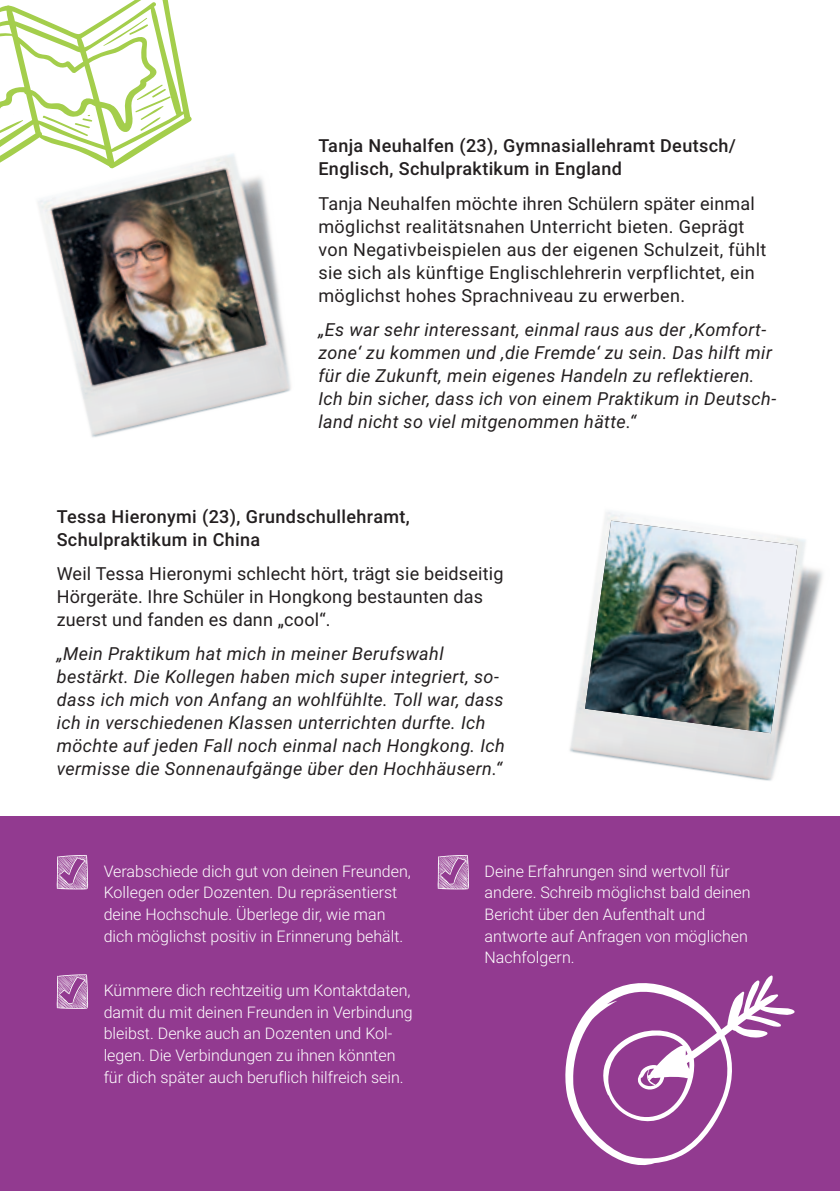
<style>
.page{position:relative;width:840px;height:1191px;background:#fff}
.page>*{position:absolute;margin:0;border:0;box-sizing:border-box;transform-origin:0 0}
.t1{font:italic 18px/23px "Roboto";letter-spacing:.02em;color:#231f20}
.t2{font:18px/23px "Roboto";letter-spacing:.02em;color:#231f20}
.t3{font:500 18px/23px "Roboto";letter-spacing:.02em;color:#231f20}
.t4{font:300 16px/21.6px "Roboto";color:#fff}
</style>
<div class="page">
<img style="left:569px;top:511px;width:254px;height:270px">
<img style="left:38px;top:154px;width:253px;height:284px">
<div style="left:0;top:816px;width:839px;height:375px;background:#923a90"></div>
<svg style="left:0;top:0;width:192px;height:187px"></svg>
<svg style="left:57px;top:855px;width:31px;height:34px"></svg>
<svg style="left:57px;top:974px;width:31px;height:35px"></svg>
<svg style="left:437px;top:855px;width:32px;height:34px"></svg>
<img style="left:584px;top:521px;width:213px;height:212px">
<svg style="left:565px;top:975px;width:229px;height:191px"></svg>
<p class="t3" style="left:318px;top:134px;width:419px">Tanja Neuhalfen (23), Gymnasiallehramt Deutsch/<br>Englisch, Schulpraktikum in England</p>
<p class="t2" style="left:318px;top:191px;width:449px">Tanja Neuhalfen möchte ihren Schülern später einmal möglichst realitätsnahen Unterricht bieten. Geprägt von Negativbeispielen aus der eigenen Schulzeit, fühlt sie sich als künftige Englischlehrerin verpflichtet, ein möglichst hohes Sprachniveau zu erwerben.</p>
<p class="t1" style="left:318px;top:318px;width:459px">„Es war sehr interessant, einmal raus aus der ,Komfort&shy;zone‘ zu kommen und ,die Fremde‘ zu sein. Das hilft mir für die Zukunft, mein eigenes Handeln zu reflektieren.<br>Ich bin sicher, dass ich von einem Praktikum in Deutsch&shy;land nicht so viel mitgenommen hätte.“</p>
<p class="t3" style="left:57px;top:504px;width:354px">Tessa Hieronymi (23), Grundschullehramt,<br>Schulpraktikum in China</p>
<p class="t2" style="left:57px;top:561px;width:448px">Weil Tessa Hieronymi schlecht hört, trägt sie beidseitig<br>Hörgeräte. Ihre Schüler in Hongkong bestaunten das zuerst und fanden es dann „cool“.</p>
<p class="t1" style="left:57px;top:641px;width:449px">„Mein Praktikum hat mich in meiner Berufswahl bestärkt. Die Kollegen haben mich super integriert, so&shy;dass ich mich von Anfang an wohlfühlte. Toll war, dass ich in verschiedenen Klassen unterrichten durfte. Ich möchte auf jeden Fall noch einmal nach Hongkong. Ich vermisse die Sonnenaufgänge über den Hochhäusern.“</p>
<p class="t4" style="left:104px;top:859px;width:308px">Verabschiede dich gut von deinen Freunden, Kollegen oder Dozenten. Du repräsentierst deine Hochschule. Überlege dir, wie man dich möglichst positiv in Erinnerung behält.</p>
<p class="t4" style="left:104px;top:979px;width:310px">Kümmere dich rechtzeitig um Kontaktdaten, damit du mit deinen Freunden in Verbindung bleibst. Denke auch an Dozenten und Kol&shy;legen. Die Verbindungen zu ihnen könnten für dich später auch beruflich hilfreich sein.</p>
<p class="t4" style="left:484px;top:859px;width:267px">Deine Erfahrungen sind wertvoll für andere. Schreib möglichst bald deinen<br>Bericht über den Aufenthalt und antworte auf Anfragen von möglichen<br>Nachfolgern.</p>
</div>
